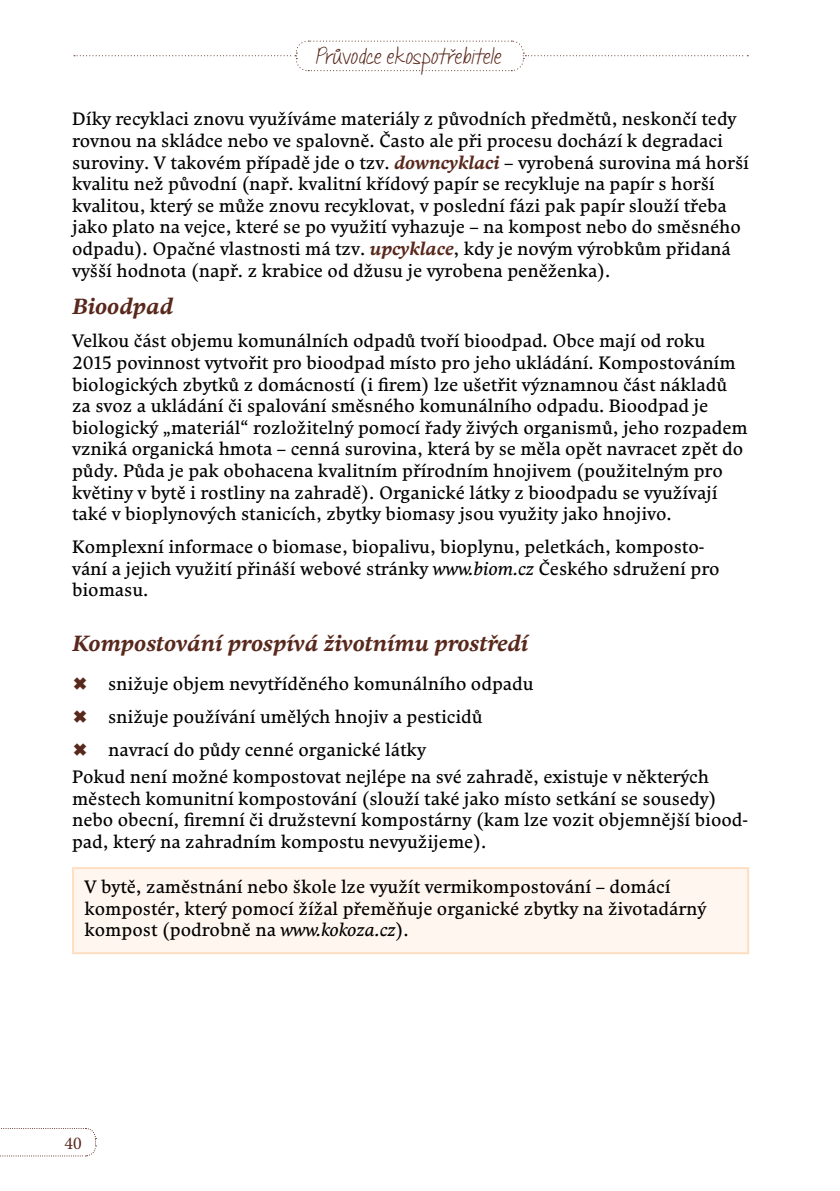
<style>
.page{position:relative;width:840px;height:1191px;background:#fff}
.page>*{position:absolute;margin:0;border:0;box-sizing:border-box;transform-origin:0 0}
.t1{font:italic 700 22px "Comenia Serif Pro";color:#59281c}
.t2{font:18px/21.6px "Comenia Serif Pro";color:#000}
.t3{font:18px "Janda Quick Note";color:#59281c}
.t4{font:18px "Minion Pro";color:#59281c}
.s1{font-weight:700;font-style:italic;color:#59281c}
.s2{font-style:italic}
</style>
<div class="page">
<svg style="left:74px;top:40px;width:673px;height:32px"></svg>
<svg style="left:0;top:1128px;width:96px;height:28px"></svg>
<div style="left:73px;top:868px;width:674px;height:85px;background:#fff6ef"></div>
<hr style="left:72px;top:867px;width:676px;height:2px;background:#fedec2">
<hr style="left:72px;top:869px;width:2px;height:83px;background:#fedec2">
<hr style="left:746px;top:869px;width:2px;height:83px;background:#fedec2">
<hr style="left:72px;top:952px;width:676px;height:2px;background:#fedec2">
<p class="t3" style="left:316px;top:47px;width:187px">Průvodce ekospotřebitele</p>
<p class="t2" style="left:72px;top:108px;width:678px">Díky recyklaci znovu využíváme materiály z původních předmětů, neskončí tedy rovnou na skládce nebo ve spalovně. Často ale při procesu dochází k degradaci suroviny. V takovém případě jde o tzv. <span class="s1">downcyklaci</span> – vyrobená surovina má horší kvalitu než původní (např. kvalitní křídový papír se recykluje na papír s horší kvalitou, který se může znovu recyklovat, v poslední fázi pak papír slouží třeba jako plato na vejce, které se po využití vyhazuje – na kompost nebo do směsného odpadu). Opačné vlastnosti má tzv. <span class="s1">upcyklace</span>, kdy je novým výrobkům přidaná vyšší hodnota (např. z krabice od džusu je vyrobena peněženka).</p>
<p class="t1" style="left:72px;top:291px;width:103px">Bioodpad</p>
<p class="t2" style="left:72px;top:330px;width:676px">Velkou část objemu komunálních odpadů tvoří bioodpad. Obce mají od roku 2015 povinnost vytvořit pro bioodpad místo pro jeho ukládání. Kompostováním biologických zbytků z domácností (i firem) lze ušetřit významnou část nákladů za svoz a ukládání či spalování směsného komunálního odpadu. Bioodpad je biologický „materiál“ rozložitelný pomocí řady živých organismů, jeho rozpadem vzniká organická hmota – cenná surovina, která by se měla opět navracet zpět do půdy. Půda je pak obohacena kvalitním přírodním hnojivem (použitelným pro květiny v bytě i rostliny na zahradě). Organické látky z bioodpadu se využívají také v bioplynových stanicích, zbytky biomasy jsou využity jako hnojivo.</p>
<p class="t2" style="left:72px;top:536px;width:648px">Komplexní informace o biomase, biopalivu, bioplynu, peletkách, komposto&shy;vání a jejich využití přináší webové stránky <span class="s2">www.biom.cz</span> Českého sdružení pro biomasu.</p>
<p class="t1" style="left:72px;top:627px;width:457px">Kompostování prospívá životnímu prostředí</p>
<p class="t2" style="left:108px;top:667px;width:426px;line-height:33px">snižuje objem nevytříděného komunálního odpadu snižuje používání umělých hnojiv a pesticidů navrací do půdy cenné organické látky</p>
<p class="t2" style="left:72px;top:765px;width:677px">Pokud není možné kompostovat nejlépe na své zahradě, existuje v některých městech komunitní kompostování (slouží také jako místo setkání se sousedy) nebo obecní, firemní či družstevní kompostárny (kam lze vozit objemnější biood&shy;pad, který na zahradním kompostu nevyužijeme).</p>
<p class="t2" style="left:84px;top:875px;width:623px">V bytě, zaměstnání nebo škole lze využít vermikompostování – domácí kompostér, který pomocí žížal přeměňuje organické zbytky na životadárný kompost (podrobně na <span class="s2">www.kokoza.cz</span>).</p>
<p class="t4" style="left:65px;top:1132px;width:19px">40</p>
</div>
